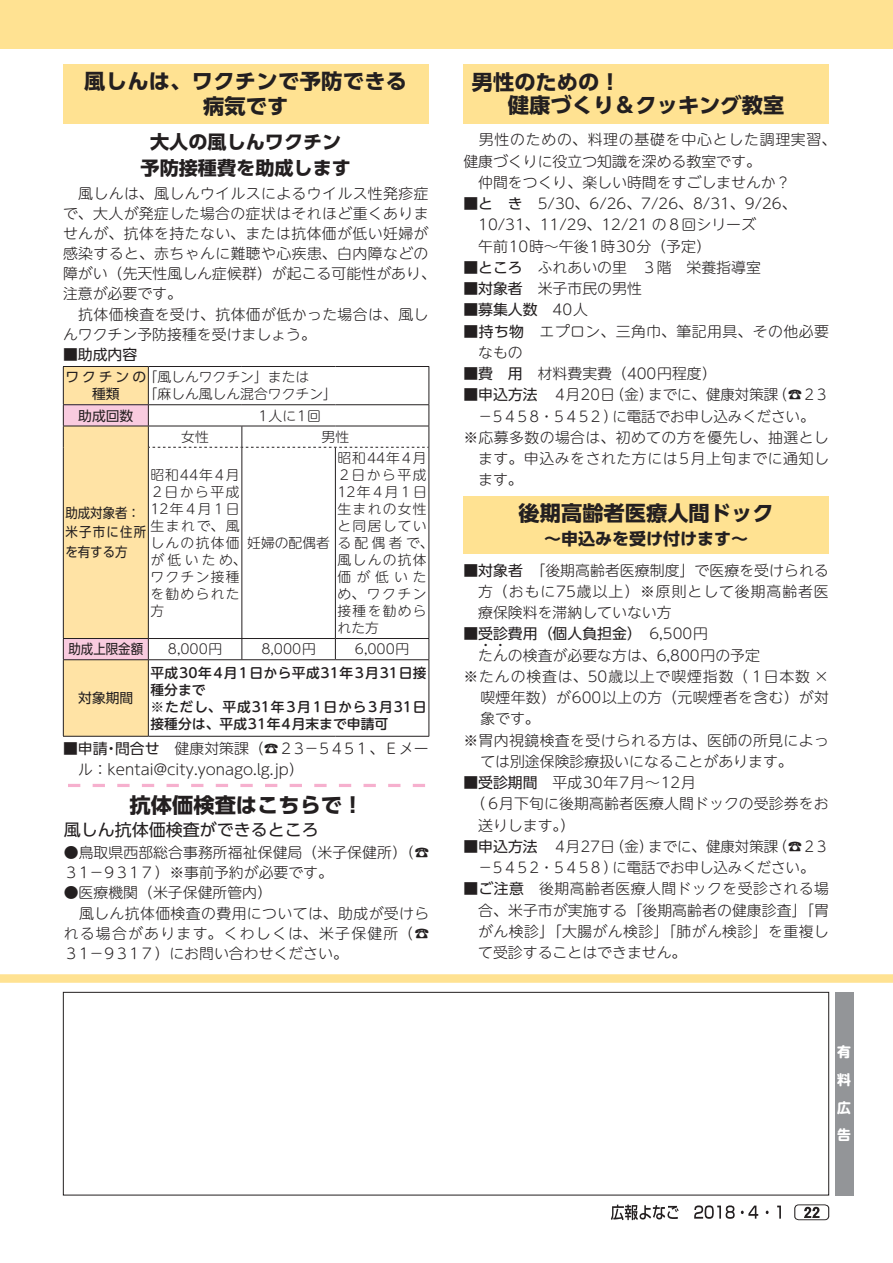
<style>
.page{position:relative;width:893px;height:1263px;background:#fff}
.page>*{position:absolute;margin:0;border:0;box-sizing:border-box;transform-origin:0 0}
.t1{font:20.85px/25.5px "UD Shin Go Pro Bold 90 msp RKSJ V";color:#231f20;text-align:center}
.t2{font:18.75px/25.5px "UD Shin Go Pro Bold 90 msp RKSJ V";color:#231f20;text-align:center}
.t3{font:16.65px "UD Shin Go Pro Regular 90 msp RKSJ V";color:#231f20}
.t4{font:16.65px "UD Shin Go Pro Bold 90 msp RKSJ V";color:#231f20}
.t5{font:14.55px/21.3px "UD Shin M Go Pro Light 90 msp RKSJ H";letter-spacing:.005em;color:#231f20}
.t6{font:14.55px/20.2px "UD Shin M Go Pro Light 90 msp RKSJ H";letter-spacing:.025em;color:#231f20}
.t7{font:14.55px/21.3px "UD Shin M Go Pro Light 90 msp RKSJ H";letter-spacing:.03em;color:#231f20}
.t8{font:14.55px "UD Shin Go Pro Regular 90 msp RKSJ V";color:#231f20}
.t9{font:14.55px "UD Shin M Go Pro Light 90 msp RKSJ H";letter-spacing:.06em;color:#231f20}
.t10{font:14.55px "UD Shin M Go Pro Light 90 msp RKSJ H";letter-spacing:.035em;color:#231f20}
.t11{font:13.8px/27.6px "UD Shin M Go Pro Bold 90 msp RKSJ H";color:#fff;text-align:justify}
.t12{font:13.5px/17px "UD Shin M Go Pro Light 90 msp RKSJ H";letter-spacing:.09em;color:#231f20}
.t13{font:13.5px/17px "UD Shin M Go Pro Medium 90 msp RKSJ H";color:#231f20}
.t14{font:13.5px "UD Shin M Go Pro Light 90 msp RKSJ H";letter-spacing:.07em;color:#231f20}
.t15{font:13.5px/17px "UD Shin M Go Pro Light 90 msp RKSJ H";color:#231f20}
.t16{font:13.5px/19.2px "UD Shin Go Pro Regular 90 msp RKSJ V";color:#231f20;scale:.92 1}
.t17{font:13.5px/17px "UD Shin Go Pro Regular 90 msp RKSJ V";color:#231f20;text-align:center}
.t18{font:5.25px "Kenten Generic";color:#231f20}
.s1{font-family:"UD Shin M Go Pro Light 90 msp RKSJ H"}
.s2{font-family:"UD Shin Go Pro Regular 90 msp RKSJ V"}
.s3{font-family:"UD Reimin Pro Regular 90 msp RKSJ H"}
</style>
<div class="page">
<div style="left:63px;top:992px;width:766px;height:203px;border:1px solid #231f20"></div>
<div style="left:835px;top:992px;width:18px;height:203px;background:#939598"></div>
<div style="left:0;top:974px;width:893px;height:9px;background:#ffe292"></div>
<div style="left:0;top:0;width:893px;height:49px;background:#ffe292"></div>
<div style="left:794px;top:1205px;width:35px;height:15px;border:1px solid #231f20;border-radius:4px"></div>
<svg style="left:804px;top:1207px;width:15px;height:11px"></svg>
<hr style="left:63px;top:366px;width:85px;height:1px;background:#231f20">
<hr style="left:148px;top:366px;width:94px;height:1px;background:#231f20">
<hr style="left:242px;top:366px;width:93px;height:1px;background:#231f20">
<hr style="left:335px;top:366px;width:94px;height:1px;background:#231f20">
<hr style="left:63px;top:736px;width:85px;height:1px;background:#231f20">
<hr style="left:148px;top:736px;width:187px;height:1px;background:#231f20">
<hr style="left:335px;top:736px;width:94px;height:1px;background:#231f20">
<svg style="left:63px;top:367px;width:367px;height:369px"></svg>
<hr style="left:63px;top:659px;width:85px;height:1px;background:#231f20">
<hr style="left:148px;top:659px;width:187px;height:1px;background:#231f20">
<hr style="left:335px;top:659px;width:94px;height:1px;background:#231f20">
<div style="left:63px;top:64px;width:366px;height:60px;background:#ffe292"></div>
<svg style="left:68px;top:784px;width:357px;height:3px"></svg>
<svg style="left:611px;top:1205px;width:170px;height:15px"></svg>
<div style="left:463px;top:64px;width:366px;height:60px;background:#ffe292"></div>
<div style="left:463px;top:496px;width:366px;height:58px;background:#ffe292"></div>
<h1 class="t1" style="left:84px;top:71px;width:324px">風しんは、ワクチンで予防できる病気です</h1>
<p class="t2" style="left:141px;top:132px;width:212px">大人の風しんワクチン予防接種費を助成します</p>
<p class="t6" style="left:63px;top:185px;width:374px">　風しんは、風しんウイルスによるウイルス性発疹症で、大人が発症した場合の症状はそれほど重くありませんが、抗体を持たない、または抗体価が低い妊婦が感染すると、赤ちゃんに難聴や心疾患、白内障などの障がい（先天性風しん症候群）が起こる可能性があり、注意が必要です。<br>　抗体価検査を受け、抗体価が低かった場合は、風しんワクチン予防接種を受けましょう。</p>
<p class="t8" style="left:63px;top:349px;width:76px"><span class="s1">■</span>助成内容</p>
<p class="t17" style="left:65px;top:371px;width:82px">ワクチンの種類</p>
<p class="t15" style="left:144px;top:371px;width:195px">「風しんワクチン」または<br>「麻しん風しん混合ワクチン」</p>
<p class="t17" style="left:78px;top:409px;width:57px">助成回数</p>
<p class="t14" style="left:256px;top:410px;width:66px">１人に１回</p>
<p class="t14" style="left:181px;top:432px;width:29px">女性</p>
<p class="t14" style="left:322px;top:432px;width:29px">男性</p>
<p class="t12" style="left:150px;top:468px;width:98px">昭和44年４月<br>２日から平成<br>12年４月１日生まれで、風しんの抗体価が低いため、ワクチン接種を勧められた方</p>
<p class="t12" style="left:337px;top:451px;width:98px">昭和44年４月<br>２日から平成<br>12年４月１日生まれの女性と同居している配偶者で、風しんの抗体価が低いため、ワクチン接種を勧められた方</p>
<p class="t16" style="left:65px;top:505px;width:89px">助成対象者：米子市に住所を有する方</p>
<p class="t14" style="left:247px;top:538px;width:84px">妊婦の配偶者</p>
<p class="t16" style="left:69px;top:641px;width:83px">助成上限金額</p>
<p class="t14" style="left:168px;top:644px;width:56px">8,000円</p>
<p class="t14" style="left:261px;top:644px;width:56px">8,000円</p>
<p class="t14" style="left:355px;top:644px;width:56px">6,000円</p>
<p class="t17" style="left:78px;top:691px;width:57px">対象期間</p>
<p class="t13" style="left:150px;top:666px;width:278px">平成30年４月１日から平成31年３月31日接種分まで<br>※ただし、平成31年３月１日から３月31日接種分は、平成31年４月末まで申請可</p>
<p class="t5" style="left:78px;top:740px;width:352px;text-indent:-15px">■<span class="s2">申請・問合せ</span>　健康対策課（<span class="s3">☎</span>２３－５４５１、Ｅメール：kentai@city.yonago.lg.jp）</p>
<h1 class="t1" style="left:130px;top:795px;width:235px">抗体価検査はこちらで！</h1>
<p class="t3" style="left:64px;top:824px;width:257px">風しん抗体価検査ができるところ</p>
<p class="t5" style="left:64px;top:844px;width:367px;line-height:20.2px">●鳥取県西部総合事務所福祉保健局（米子保健所）<span class="s3">（☎<br></span>３１－９３１７）※事前予約が必要です。</p>
<p class="t6" style="left:64px;top:885px;width:367px">●医療機関（米子保健所管内）<br>　風しん抗体価検査の費用については、助成が受けられる場合があります。くわしくは、米子保健所（<span class="s3">☎<br></span>３１－９３１７）にお問い合わせください。</p>
<h1 class="t1" style="left:508px;top:73px;width:278px;line-height:23.4px;text-align:left;text-indent:-36px">男性のための！<br>健康づくり＆クッキング教室</h1>
<p class="t5" style="left:463px;top:131px;width:374px">　男性のための、料理の基礎を中心とした調理実習、健康づくりに役立つ知識を深める教室です。<br>　仲間をつくり、楽しい時間をすごしませんか？</p>
<p class="t5" style="left:463px;top:195px;width:335px"><span class="s2">■と き</span>　5/30、6/26、7/26、8/31、9/26、</p>
<p class="t5" style="left:478px;top:216px;width:279px">10/31、11/29、12/21 の８回シリーズ</p>
<p class="t5" style="left:463px;top:238px;width:249px">　午前10時～午後１時30分（予定）</p>
<p class="t5" style="left:463px;top:259px;width:299px"><span class="s2">■ところ</span>　ふれあいの里　３階　栄養指導室</p>
<p class="t5" style="left:463px;top:280px;width:180px"><span class="s2">■対象者</span>　米子市民の男性</p>
<p class="t5" style="left:463px;top:301px;width:126px">■<span class="s2">募集人数</span>　40人</p>
<p class="t7" style="left:478px;top:323px;width:352px;text-indent:-15px">■<span class="s2">持ち物</span>　エプロン、三角巾、筆記用具、その他必要なもの</p>
<p class="t5" style="left:463px;top:365px;width:255px">■<span class="s2">費 用</span>　材料費実費（400円程度）</p>
<p class="t5" style="left:463px;top:386px;width:367px">■<span class="s2">申込方法</span> ４月20日（金）までに、健康対策課（☎２３</p>
<p class="t5" style="left:478px;top:408px;width:338px">－５４５８・５４５２）に電話でお申し込みください。</p>
<p class="t6" style="left:463px;top:429px;width:367px">※応募多数の場合は、初めての方を優先し、抽選とし</p>
<p class="t10" style="left:478px;top:453px;width:352px">ます。申込みをされた方には５月上旬までに通知し</p>
<p class="t5" style="left:478px;top:471px;width:46px">ます。</p>
<h1 class="t1" style="left:519px;top:503px;width:257px">後期高齢者医療人間ドック</h1>
<p class="t4" style="left:544px;top:533px;width:206px">～申込みを受け付けます～</p>
<p class="t5" style="left:478px;top:561px;width:352px;text-align:justify;text-indent:-15px">■<span class="s2">対象者</span>「後期高齢者医療制度」で医療を受けられる方（おもに75歳以上）※原則として後期高齢者医療保険料を滞納していない方</p>
<p class="t8" style="left:463px;top:628px;width:246px"><span class="s1">■</span>受診費用（個人負担金）<span class="s1">　6,500円</span></p>
<p class="t5" style="left:463px;top:646px;width:298px">　たんの検査が必要な方は、6,800円の予定</p>
<p class="t18" style="left:483px;top:642px;width:7px">4</p>
<p class="t18" style="left:498px;top:642px;width:7px">4</p>
<p class="t9" style="left:463px;top:671px;width:367px">※たんの検査は、50歳以上で喫煙指数（１日本数 ×</p>
<p class="t5" style="left:480px;top:689px;width:350px">喫煙年数）が600以上の方（元喫煙者を含む）が対</p>
<p class="t5" style="left:480px;top:710px;width:61px">象です。</p>
<p class="t6" style="left:463px;top:732px;width:367px">※胃内視鏡検査を受けられる方は、医師の所見によっ</p>
<p class="t5" style="left:480px;top:753px;width:314px">ては別途保険診療扱いになることがあります。</p>
<p class="t5" style="left:463px;top:774px;width:234px">■<span class="s2">受診期間</span>　平成30年７月～12月</p>
<p class="t5" style="left:471px;top:795px;width:359px">（６月下旬に後期高齢者医療人間ドックの受診券をお</p>
<p class="t5" style="left:478px;top:816px;width:98px">送りします。）</p>
<p class="t5" style="left:463px;top:838px;width:367px;text-align:center">■<span class="s2">申込方法</span> ４月27日（金）までに、健康対策課（☎２３－５４５２・５４５８）に電話でお申し込みください。</p>
<p class="t5" style="left:478px;top:880px;width:352px;text-align:justify;text-indent:-15px">■<span class="s2">ご注意</span>　後期高齢者医療人間ドックを受診される場合、米子市が実施する「後期高齢者の健康診査」「胃がん検診」「大腸がん検診」「肺がん検診」を重複して受診することはできません。</p>
<p class="t11" style="left:837px;top:1040px;width:15px">有料広告</p>
</div>
